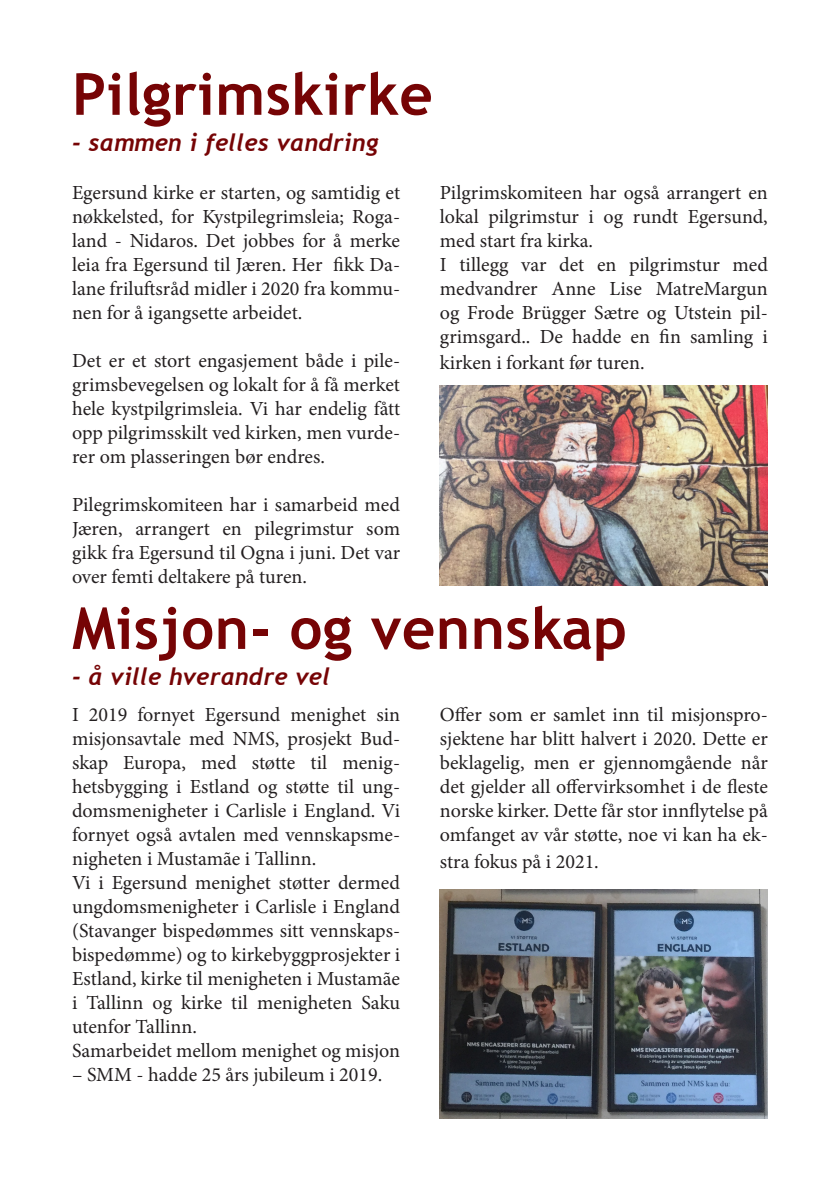
<style>
.page{position:relative;width:840px;height:1191px;background:#fff}
.page>*{position:absolute;margin:0;border:0;box-sizing:border-box;transform-origin:0 0}
.t1{font:700 58px "Trebuchet MS";letter-spacing:.01em;color:#760405}
.t2{font:italic 700 24px "Trebuchet";letter-spacing:.01em;color:#760405}
.t3{font:20px/24px "Minion Pro";color:#231f20;text-align:justify}
</style>
<div class="page">
<img style="left:439px;top:386px;width:328px;height:199px">
<img style="left:439px;top:889px;width:328px;height:230px">
<p class="t1" style="left:72px;top:58px;width:362px">Pilgrimskirke</p>
<p class="t2" style="left:72px;top:128px;width:308px">- sammen i felles vandring</p>
<p class="t3" style="left:72px;top:181px;width:329px">Egersund kirke er starten, og samtidig et nøkkelsted, for Kystpilegrimsleia; Roga&shy;land - Nidaros. Det jobbes for å merke leia fra Egersund til Jæren. Her fikk Da&shy;lane friluftsråd midler i 2020 fra kommu&shy;nen for å igangsette arbeidet.</p>
<p class="t3" style="left:72px;top:349px;width:329px">Det er et stort engasjement både i pile&shy;grimsbevegelsen og lokalt for å få merket hele kystpilgrimsleia. Vi har endelig fått opp pilgrimsskilt ved kirken, men vurde&shy;rer om plasseringen bør endres.</p>
<p class="t3" style="left:72px;top:493px;width:329px">Pilegrimskomiteen har i samarbeid med Jæren, arrangert en pilegrimstur som gikk fra Egersund til Ogna i juni. Det var over femti deltakere på turen.</p>
<p class="t3" style="left:439px;top:181px;width:329px">Pilgrimskomiteen har også arrangert en lokal pilgrimstur i og rundt Egersund, med start fra kirka.</p>
<p class="t3" style="left:439px;top:253px;width:329px">I tillegg var det en pilgrimstur med medvandrer Anne Lise MatreMargun og Frode Brügger Sætre og Utstein pil&shy;grimsgard.. De hadde en fin samling i</p>
<p class="t3" style="left:439px;top:351px;width:206px">kirken i forkant før turen.</p>
<p class="t1" style="left:72px;top:592px;width:556px">Misjon- og vennskap</p>
<p class="t2" style="left:72px;top:662px;width:259px">- å ville hverandre vel</p>
<p class="t3" style="left:439px;top:703px;width:329px">Offer som er samlet inn til misjonspro&shy;sjektene har blitt halvert i 2020. Dette er beklagelig, men er gjennomgående når det gjelder all offervirksomhet i de fleste norske kirker. Dette får stor innflytelse på omfanget av vår støtte, noe vi kan ha ek-</p>
<p class="t3" style="left:439px;top:849px;width:160px">stra fokus på i 2021.</p>
<p class="t3" style="left:72px;top:703px;width:329px">I 2019 fornyet Egersund menighet sin misjonsavtale med NMS, prosjekt Bud&shy;skap Europa, med støtte til menig&shy;hetsbygging i Estland og støtte til ung&shy;domsmenigheter i Carlisle i England. Vi fornyet også avtalen med vennskapsme&shy;nigheten i Mustamãe i Tallinn.</p>
<p class="t3" style="left:72px;top:871px;width:329px">Vi i Egersund menighet støtter dermed ungdomsmenigheter i Carlisle i England (Stavanger bispedømmes sitt vennskaps&shy;bispedømme) og to kirkebyggprosjekter i Estland, kirke til menigheten i Mustamãe i Tallinn og kirke til menigheten Saku utenfor Tallinn.</p>
<p class="t3" style="left:72px;top:1039px;width:329px">Samarbeidet mellom menighet og misjon</p>
<p class="t3" style="left:72px;top:1063px;width:311px">– SMM - hadde 25 års jubileum i 2019.</p>
</div>
